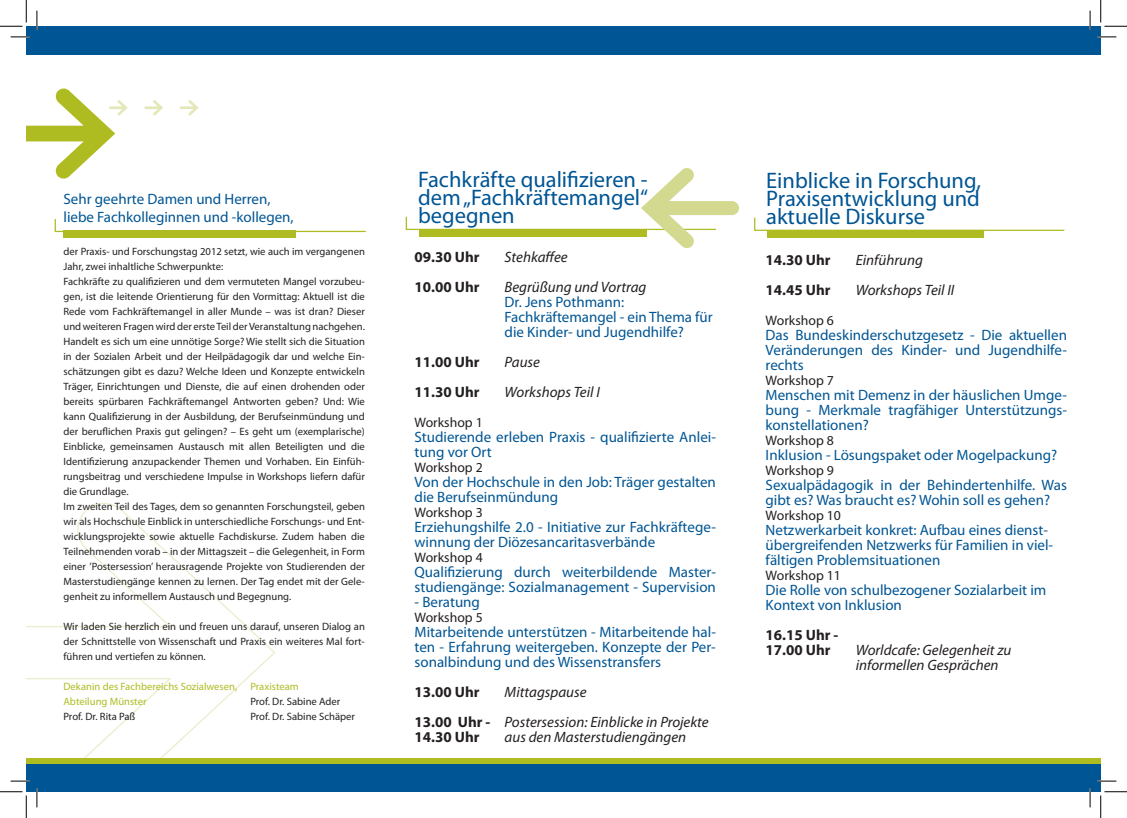
<style>
.page{position:relative;width:1127px;height:818px;background:#fff}
.page>*{position:absolute;margin:0;border:0;box-sizing:border-box;transform-origin:0 0}
.t1{font:22.5px "Myriad Pro";color:#005594}
.t2{font:15px/15px "Myriad Pro";color:#005594}
.t3{font:italic 15px/15px "Myriad Pro";color:#231f20}
.t4{font:700 15px "Myriad Pro";color:#231f20}
.t5{font:13.75px "Myriad Pro";color:#231f20}
.t6{font:10.62px/15px "Myriad Pro";color:#231f20;text-align:justify}
.t7{font:10.62px "Myriad Pro";color:#aebc21}
.s1{font-weight:700;font-style:normal}
</style>
<div class="page">
<svg style="left:54px;top:219px;width:312px;height:14px"></svg>
<div style="left:63px;top:231px;width:233px;height:7px;background:#aebc21"></div>
<svg style="left:754px;top:217px;width:311px;height:15px"></svg>
<div style="left:767px;top:231px;width:216px;height:7px;background:#aebc21"></div>
<svg style="left:26px;top:503px;width:249px;height:255px"></svg>
<svg style="left:26px;top:88px;width:102px;height:91px"></svg>
<svg style="left:144px;top:100px;width:19px;height:16px"></svg>
<svg style="left:180px;top:100px;width:18px;height:16px"></svg>
<svg style="left:405px;top:168px;width:333px;height:80px"></svg>
<div style="left:26px;top:26px;width:1074px;height:29px;background:#005594"></div>
<div style="left:26px;top:763px;width:1074px;height:29px;background:#005594"></div>
<div style="left:26px;top:758px;width:1074px;height:5px;background:#aebc21"></div>
<svg style="left:11px;top:36px;width:18px;height:2px"></svg>
<svg style="left:1097px;top:36px;width:18px;height:2px"></svg>
<svg style="left:11px;top:780px;width:18px;height:2px"></svg>
<svg style="left:1097px;top:780px;width:18px;height:2px"></svg>
<svg style="left:36px;top:11px;width:2px;height:18px"></svg>
<svg style="left:36px;top:788px;width:2px;height:19px"></svg>
<svg style="left:1089px;top:11px;width:1px;height:18px"></svg>
<svg style="left:1089px;top:788px;width:1px;height:19px"></svg>
<svg style="left:0;top:0;width:27px;height:27px"></svg>
<svg style="left:0;top:791px;width:27px;height:27px"></svg>
<svg style="left:1100px;top:0;width:26px;height:27px"></svg>
<svg style="left:1100px;top:791px;width:26px;height:27px"></svg>
<p class="t2" style="left:63px;top:191px;width:208px">Sehr geehrte Damen und Herren,</p>
<p class="t2" style="left:63px;top:209px;width:232px">liebe Fachkolleginnen und -kollegen,</p>
<p class="t6" style="left:63px;top:244px;width:303px">der Praxis- und Forschungstag 2012 setzt, wie auch im vergangenen<br>Jahr, zwei inhaltliche Schwerpunkte:</p>
<p class="t6" style="left:63px;top:274px;width:303px">Fachkräfte zu qualifizieren und dem vermuteten Mangel vorzubeu&shy;gen, ist die leitende Orientierung für den Vormittag: Aktuell ist die Rede vom Fachkräftemangel in aller Munde – was ist dran? Dieser und weiteren Fragen wird der erste Teil der Veranstaltung nachgehen.<br>Handelt es sich um eine unnötige Sorge? Wie stellt sich die Situation in der Sozialen Arbeit und der Heilpädagogik dar und welche Ein&shy;schätzungen gibt es dazu? Welche Ideen und Konzepte entwickeln Träger, Einrichtungen und Dienste, die auf einen drohenden oder bereits spürbaren Fachkräftemangel Antworten geben? Und: Wie kann Qualifizierung in der Ausbildung, der Berufseinmündung und der beruflichen Praxis gut gelingen? – Es geht um (exemplarische)<br>Einblicke, gemeinsamen Austausch mit allen Beteiligten und die Identifizierung anzupackender Themen und Vorhaben. Ein Einfüh&shy;rungsbeitrag und verschiedene Impulse in Workshops liefern dafür die Grundlage.</p>
<p class="t6" style="left:63px;top:499px;width:303px">Im zweiten Teil des Tages, dem so genannten Forschungsteil, geben wir als Hochschule Einblick in unterschiedliche Forschungs- und Ent&shy;wicklungsprojekte sowie aktuelle Fachdiskurse. Zudem haben die Teilnehmenden vorab – in der Mittagszeit – die Gelegenheit, in Form einer ’Postersession’ herausragende Projekte von Studierenden der Masterstudiengänge kennen zu lernen. Der Tag endet mit der Gele&shy;genheit zu informellem Austausch und Begegnung.</p>
<p class="t6" style="left:63px;top:619px;width:303px">Wir laden Sie herzlich ein und freuen uns darauf, unseren Dialog an der Schnittstelle von Wissenschaft und Praxis ein weiteres Mal fort&shy;führen und vertiefen zu können.</p>
<p class="t7" style="left:63px;top:680px;width:237px">Dekanin des Fachbereichs Sozialwesen, Praxisteam</p>
<p class="t7" style="left:63px;top:695px;width:85px">Abteilung Münster</p>
<p class="t6" style="left:250px;top:694px;width:91px">Prof. Dr. Sabine Ader</p>
<p class="t6" style="left:63px;top:709px;width:73px">Prof. Dr. Rita Paß</p>
<p class="t6" style="left:250px;top:709px;width:106px">Prof. Dr. Sabine Schäper</p>
<p class="t1" style="left:418px;top:166px;width:231px">Fachkräfte qualifizieren -</p>
<p class="t1" style="left:418px;top:184px;width:231px">dem „Fachkräftemangel“</p>
<p class="t1" style="left:418px;top:202px;width:98px">begegnen</p>
<p class="t4" style="left:414px;top:247px;width:66px">09.30 Uhr</p>
<p class="t3" style="left:504px;top:249px;width:64px">Stehkaffee</p>
<p class="t4" style="left:414px;top:277px;width:66px">10.00 Uhr</p>
<p class="t3" style="left:504px;top:279px;width:143px">Begrüßung und Vortrag</p>
<p class="t2" style="left:504px;top:294px;width:121px">Dr. Jens Pothmann:</p>
<p class="t2" style="left:504px;top:309px;width:209px">Fachkräftemangel - ein Thema für die Kinder- und Jugendhilfe?</p>
<p class="t4" style="left:414px;top:352px;width:66px">11.00 Uhr</p>
<p class="t3" style="left:504px;top:354px;width:37px">Pause</p>
<p class="t4" style="left:414px;top:382px;width:66px">11.30 Uhr</p>
<p class="t3" style="left:504px;top:384px;width:97px">Workshops Teil I</p>
<p class="t5" style="left:414px;top:414px;width:70px">Workshop 1</p>
<p class="t2" style="left:414px;top:429px;width:303px">Studierende erleben Praxis - qualifizierte Anlei&shy;tung vor Ort</p>
<p class="t5" style="left:414px;top:459px;width:70px">Workshop 2</p>
<p class="t2" style="left:414px;top:474px;width:303px">Von der Hochschule in den Job: Träger gestalten die Berufseinmündung</p>
<p class="t5" style="left:414px;top:504px;width:70px">Workshop 3</p>
<p class="t2" style="left:414px;top:519px;width:303px">Erziehungshilfe 2.0 - Initiative zur Fachkräftege&shy;winnung der Diözesancaritasverbände</p>
<p class="t5" style="left:414px;top:549px;width:70px">Workshop 4</p>
<p class="t2" style="left:414px;top:564px;width:303px">Qualifizierung durch weiterbildende Master&shy;studiengänge: Sozialmanagement - Supervision</p>
<p class="t2" style="left:414px;top:594px;width:67px">- Beratung</p>
<p class="t5" style="left:414px;top:609px;width:70px">Workshop 5</p>
<p class="t2" style="left:414px;top:624px;width:303px;text-align:justify">Mitarbeitende unterstützen - Mitarbeitende hal&shy;ten - Erfahrung weitergeben. Konzepte der Per&shy;sonalbindung und des Wissenstransfers</p>
<p class="t4" style="left:414px;top:682px;width:66px">13.00 Uhr</p>
<p class="t3" style="left:504px;top:684px;width:83px">Mittagspause</p>
<p class="t3" style="left:414px;top:714px;width:295px"><span class="s1">13.00 Uhr -</span> Postersession: Einblicke in Projekte</p>
<p class="t4" style="left:414px;top:727px;width:66px">14.30 Uhr</p>
<p class="t3" style="left:504px;top:729px;width:183px">aus den Masterstudiengängen</p>
<p class="t1" style="left:766px;top:167px;width:216px">Einblicke in Forschung,</p>
<p class="t1" style="left:766px;top:185px;width:215px">Praxisentwicklung und</p>
<p class="t1" style="left:766px;top:203px;width:160px">aktuelle Diskurse</p>
<p class="t4" style="left:765px;top:250px;width:66px">14.30 Uhr</p>
<p class="t3" style="left:855px;top:252px;width:69px">Einführung</p>
<p class="t4" style="left:765px;top:280px;width:66px">14.45 Uhr</p>
<p class="t3" style="left:855px;top:282px;width:100px">Workshops Teil II</p>
<p class="t5" style="left:765px;top:312px;width:70px">Workshop 6</p>
<p class="t2" style="left:765px;top:327px;width:303px;text-align:justify">Das Bundeskinderschutzgesetz - Die aktuellen Veränderungen des Kinder- und Jugendhilfe&shy;rechts</p>
<p class="t5" style="left:765px;top:372px;width:70px">Workshop 7</p>
<p class="t2" style="left:765px;top:387px;width:303px;text-align:justify">Menschen mit Demenz in der häuslichen Umge&shy;bung - Merkmale tragfähiger Unterstützungs&shy;konstellationen?</p>
<p class="t5" style="left:765px;top:432px;width:70px">Workshop 8</p>
<p class="t2" style="left:765px;top:447px;width:293px">Inklusion - Lösungspaket oder Mogelpackung?</p>
<p class="t5" style="left:765px;top:462px;width:70px">Workshop 9</p>
<p class="t2" style="left:765px;top:477px;width:303px">Sexualpädagogik in der Behindertenhilfe. Was gibt es? Was braucht es? Wohin soll es gehen?</p>
<p class="t5" style="left:765px;top:507px;width:77px">Workshop 10</p>
<p class="t2" style="left:765px;top:522px;width:289px">Netzwerkarbeit konkret: Aufbau eines dienst&shy;übergreifenden Netzwerks für Familien in viel&shy;fältigen Problemsituationen</p>
<p class="t5" style="left:765px;top:567px;width:77px">Workshop 11</p>
<p class="t2" style="left:765px;top:582px;width:282px">Die Rolle von schulbezogener Sozialarbeit im<br>Kontext von Inklusion</p>
<p class="t4" style="left:765px;top:625px;width:74px">16.15 Uhr -</p>
<p class="t4" style="left:765px;top:640px;width:66px">17.00 Uhr</p>
<p class="t3" style="left:855px;top:642px;width:157px">Worldcafe: Gelegenheit zu informellen Gesprächen</p>
</div>
